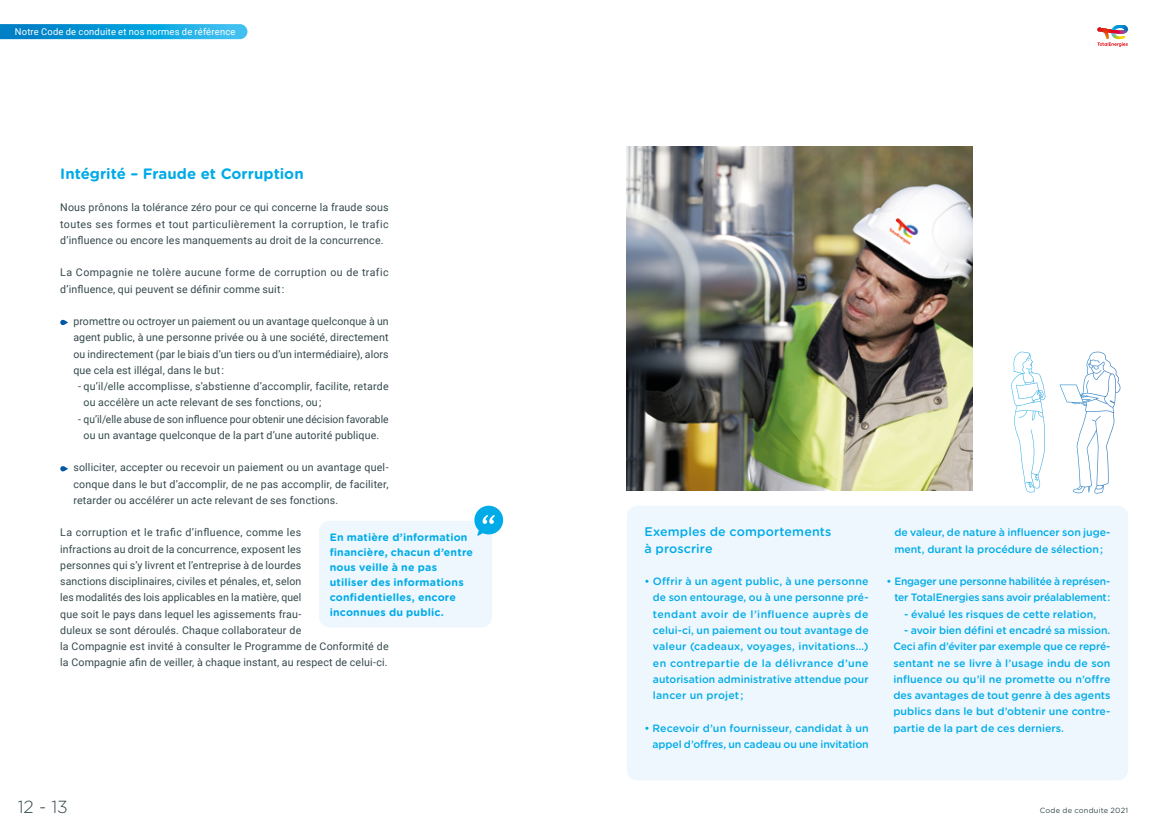
<style>
.page{position:relative;width:1170px;height:833px;background:#fff}
.page>*{position:absolute;margin:0;border:0;box-sizing:border-box;transform-origin:0 0}
.t1{font:300 17.5px "Gotham Rounded";color:#35494c}
.t2{font:700 15px "Gotham Rounded";letter-spacing:-.005em;color:#00abe7}
.t3{font:500 12.5px/16.2px "Gotham Rounded";letter-spacing:.01em;color:#00abe7}
.t4{font:10.62px/16.2px "Roboto";letter-spacing:.015em;color:#35494c;text-align:justify}
.t5{font:500 10.62px/16.2px "Gotham Rounded";letter-spacing:-.005em;color:#00abe7;text-align:justify}
.t6{font:700 10.62px/15px "Gotham Rounded";letter-spacing:.015em;color:#00abe7}
.t7{font:10.62px/16.2px "Roboto";letter-spacing:.035em;color:#35494c}
.t8{font:9.38px "Roboto";letter-spacing:.02em;color:#fff}
.t9{font:7.5px "Gotham Rounded";letter-spacing:.03em;color:#35494c}
</style>
<div class="page">
<div style="left:60px;top:320px;width:8px;height:5px;background:#0058a5;border-radius:3px"></div>
<svg style="left:60px;top:466px;width:8px;height:5px"></svg>
<div style="left:626px;top:506px;width:502px;height:274px;background:#eef7fe;border-radius:11px"></div>
<div style="left:319px;top:521px;width:173px;height:106px;background:#eef7fe;border-radius:11px"></div>
<svg style="left:474px;top:506px;width:29px;height:30px"></svg>
<svg style="left:1059px;top:352px;width:38px;height:141px"></svg>
<img style="left:626px;top:146px;width:346px;height:344px">
<svg style="left:1097px;top:25px;width:30px;height:22px"></svg>
<svg style="left:0;top:24px;width:247px;height:15px;background:#129fda"></svg>
<p class="t8" style="left:15px;top:25px;width:222px">Notre Code de conduite et nos normes de référence</p>
<h2 class="t2" style="left:60px;top:162px;width:245px">Intégrité – Fraude et Corruption</h2>
<p class="t4" style="left:60px;top:199px;width:330px">Nous prônons la tolérance zéro pour ce qui concerne la fraude sous toutes ses formes et tout particulièrement la corruption, le trafic d’influence ou encore les manquements au droit de la concurrence.</p>
<p class="t7" style="left:60px;top:264px;width:330px">La Compagnie ne tolère aucune forme de corruption ou de trafic d’influence, qui peuvent se définir comme suit :</p>
<p class="t4" style="left:73px;top:313px;width:317px">promettre ou octroyer un paiement ou un avantage quelconque à un agent public, à une personne privée ou à une société, directement ou indirectement (par le biais d’un tiers ou d’un intermédiaire), alors que cela est illégal, dans le but :</p>
<p class="t4" style="left:84px;top:378px;width:306px;text-indent:-6px">- qu’il/elle accomplisse, s’abstienne d’accomplir, facilite, retarde ou accélère un acte relevant de ses fonctions, ou ;</p>
<p class="t4" style="left:78px;top:410px;width:312px;text-align:center">- qu’il/elle abuse de son influence pour obtenir une décision favorable ou un avantage quelconque de la part d’une autorité publique.</p>
<p class="t4" style="left:73px;top:459px;width:317px">solliciter, accepter ou recevoir un paiement ou un avantage quel&shy;conque dans le but d’accomplir, de ne pas accomplir, de faciliter, retarder ou accélérer un acte relevant de ses fonctions.</p>
<p class="t4" style="left:60px;top:524px;width:330px;text-align:left">La corruption et le trafic d’influence, comme les<br>infractions au droit de la concurrence, exposent les<br>personnes qui s’y livrent et l’entreprise à de lourdes<br>sanctions disciplinaires, civiles et pénales, et, selon<br>les modalités des lois applicables en la matière, quel<br>que soit le pays dans lequel les agissements frau-<br>duleux se sont déroulés. Chaque collaborateur de<br>la Compagnie est invité à consulter le Programme de Conformité de la Compagnie afin de veiller, à chaque instant, au respect de celui-ci.</p>
<p class="t3" style="left:644px;top:523px;width:188px">Exemples de comportements à proscrire</p>
<p class="t6" style="left:330px;top:529px;width:145px">En matière d’information financière, chacun d’entre nous veille à ne pas utiliser des informations confidentielles, encore inconnues du public.</p>
<p class="t5" style="left:653px;top:573px;width:217px;text-indent:-8px">• Offrir à un agent public, à une personne de son entourage, ou à une personne pré&shy;tendant avoir de l’influence auprès de celui-ci, un paiement ou tout avantage de valeur (cadeaux, voyages, invitations…) en contrepartie de la délivrance d’une autorisation administrative attendue pour lancer un projet ;</p>
<p class="t5" style="left:644px;top:719px;width:225px;text-align:right">• Recevoir d’un fournisseur, candidat à un appel d’offres, un cadeau ou une invitation</p>
<p class="t5" style="left:894px;top:524px;width:218px">de valeur, de nature à influencer son juge&shy;ment, durant la procédure de sélection ;</p>
<p class="t5" style="left:886px;top:573px;width:225px;text-align:right">• Engager une personne habilitée à représen&shy;ter TotalEnergies sans avoir préalablement :</p>
<p class="t5" style="left:904px;top:605px;width:194px">- évalué les risques de cette relation,</p>
<p class="t5" style="left:893px;top:621px;width:218px;text-indent:11px">- avoir bien défini et encadré sa mission.<br>Ceci afin d’éviter par exemple que ce repré&shy;sentant ne se livre à l’usage indu de son influence ou qu’il ne promette ou n’offre des avantages de tout genre à des agents publics dans le but d’obtenir une contre&shy;partie de la part de ces derniers.</p>
<h1 class="t1" style="left:18px;top:795px;width:52px">12 - 13</h1>
<p class="t9" style="left:1039px;top:805px;width:90px">Code de conduite 2021</p>
</div>
